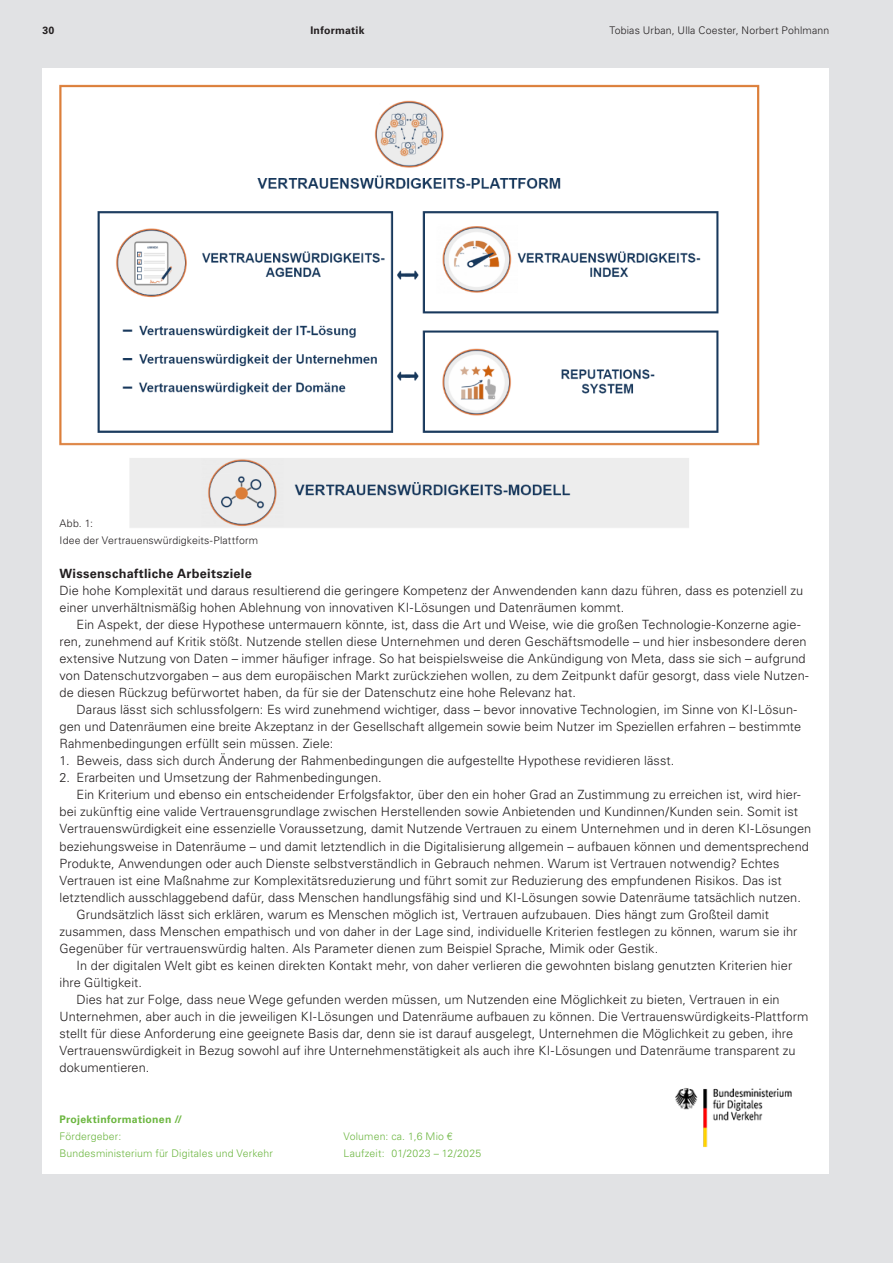
<style>
.page{position:relative;width:893px;height:1263px;background:#e1e2e4}
.page>*{position:absolute;margin:0;border:0;box-sizing:border-box;transform-origin:0 0}
.Fließtext{font:300 12.75px/17px "Univers LT Std";letter-spacing:.005em;color:#231f20}
.Fließtext_Überschrif{font:700 12.75px "Univers LT Std";letter-spacing:.025em;color:#231f20}
.BU_und_Infotext{font:300 10.5px "Univers LT Std";letter-spacing:.015em;color:#231f20}
.BU_und_Infotext-2{font:300 10.5px "Univers LT Std";letter-spacing:.015em;color:#6cb640}
.Fließtext-2{font:300 10.5px "Univers LT Std";letter-spacing:.015em;color:#6cb640}
.BU_und_Infotext-3{font:700 10.5px "Univers LT Std";letter-spacing:.025em;color:#6cb640}
.BU_und_Infotext-4{font:700 10.5px "Univers LT Std";letter-spacing:.025em;color:#231f20}
</style>
<div class="page">
<div style="left:43px;top:629px;width:786px;height:545px;background:#fff"></div>
<div style="left:43px;top:68px;width:786px;height:572px;background:#fff"></div>
<img style="left:59px;top:84px;width:701px;height:444px">
<img style="left:675px;top:1088px;width:117px;height:60px">
<p class="BU_und_Infotext-4" style="left:43px;top:24px;width:13px">30</p>
<p class="BU_und_Infotext-4" style="left:310px;top:24px;width:56px">Informatik</p>
<p class="BU_und_Infotext" style="left:609px;top:24px;width:221px">Tobias Urban, Ulla Coester, Norbert Pohlmann</p>
<p class="BU_und_Infotext" style="left:60px;top:517px;width:35px">Abb. 1:</p>
<p class="BU_und_Infotext" style="left:60px;top:534px;width:200px">Idee der Vertrauenswürdigkeits-Plattform</p>
<p class="Fließtext_Überschrif" style="left:60px;top:566px;width:194px">Wissenschaftliche Arbeitsziele</p>
<p class="Fließtext" style="left:60px;top:582px;width:745px">Die hohe Komplexität und daraus resultierend die geringere Kompetenz der Anwendenden kann dazu führen, dass es potenziell zu einer unverhältnismäßig hohen Ablehnung von innovativen KI-Lösungen und Datenräumen kommt.</p>
<p class="Fließtext" style="left:60px;top:616px;width:751px;text-indent:17px">Ein Aspekt, der diese Hypothese untermauern könnte, ist, dass die Art und Weise, wie die großen Technologie-Konzerne agie&shy;ren, zunehmend auf Kritik stößt. Nutzende stellen diese Unternehmen und deren Geschäftsmodelle – und hier insbesondere deren extensive Nutzung von Daten – immer häufiger infrage. So hat beispielsweise die Ankündigung von Meta, dass sie sich – aufgrund von Datenschutzvorgaben – aus dem europäischen Markt zurückziehen wollen, zu dem Zeitpunkt dafür gesorgt, dass viele Nutzen&shy;de diesen Rückzug befürwortet haben, da für sie der Datenschutz eine hohe Relevanz hat.</p>
<p class="Fließtext" style="left:60px;top:701px;width:743px;text-indent:17px">Daraus lässt sich schlussfolgern: Es wird zunehmend wichtiger, dass – bevor innovative Technologien, im Sinne von KI-Lösun&shy;gen und Datenräumen eine breite Akzeptanz in der Gesellschaft allgemein sowie beim Nutzer im Speziellen erfahren – bestimmte<br>Rahmenbedingungen erfüllt sein müssen. Ziele:</p>
<p class="Fließtext" style="left:60px;top:752px;width:616px">1. Beweis, dass sich durch Änderung der Rahmenbedingungen die aufgestellte Hypothese revidieren lässt.</p>
<p class="Fließtext" style="left:60px;top:769px;width:324px">2. Erarbeiten und Umsetzung der Rahmenbedingungen.</p>
<p class="Fließtext" style="left:60px;top:786px;width:753px;text-indent:17px">Ein Kriterium und ebenso ein entscheidender Erfolgsfaktor, über den ein hoher Grad an Zustimmung zu erreichen ist, wird hier&shy;bei zukünftig eine valide Vertrauensgrundlage zwischen Herstellenden sowie Anbietenden und Kundinnen/Kunden sein. Somit ist Vertrauenswürdigkeit eine essenzielle Voraussetzung, damit Nutzende Vertrauen zu einem Unternehmen und in deren KI-Lösungen beziehungsweise in Datenräume – und damit letztendlich in die Digitalisierung allgemein – aufbauen können und dementsprechend Produkte, Anwendungen oder auch Dienste selbstverständlich in Gebrauch nehmen. Warum ist Vertrauen notwendig? Echtes Vertrauen ist eine Maßnahme zur Komplexitätsreduzierung und führt somit zur Reduzierung des empfundenen Risikos. Das ist letztendlich ausschlaggebend dafür, dass Menschen handlungsfähig sind und KI-Lösungen sowie Datenräume tatsächlich nutzen.</p>
<p class="Fließtext" style="left:60px;top:905px;width:739px;text-indent:17px">Grundsätzlich lässt sich erklären, warum es Menschen möglich ist, Vertrauen aufzubauen. Dies hängt zum Großteil damit zusammen, dass Menschen empathisch und von daher in der Lage sind, individuelle Kriterien festlegen zu können, warum sie ihr<br>Gegenüber für vertrauenswürdig halten. Als Parameter dienen zum Beispiel Sprache, Mimik oder Gestik.</p>
<p class="Fließtext" style="left:60px;top:956px;width:734px;text-indent:17px">In der digitalen Welt gibt es keinen direkten Kontakt mehr, von daher verlieren die gewohnten bislang genutzten Kriterien hier ihre Gültigkeit.</p>
<p class="Fließtext" style="left:60px;top:990px;width:750px;text-indent:17px">Dies hat zur Folge, dass neue Wege gefunden werden müssen, um Nutzenden eine Möglichkeit zu bieten, Vertrauen in ein Unternehmen, aber auch in die jeweiligen KI-Lösungen und Datenräume aufbauen zu können. Die Vertrauenswürdigkeits-Plattform stellt für diese Anforderung eine geeignete Basis dar, denn sie ist darauf ausgelegt, Unternehmen die Möglichkeit zu geben, ihre Vertrauenswürdigkeit in Bezug sowohl auf ihre Unternehmenstätigkeit als auch ihre KI-Lösungen und Datenräume transparent zu dokumentieren.</p>
<p class="BU_und_Infotext-3" style="left:60px;top:1113px;width:124px">Projektinformationen //</p>
<p class="BU_und_Infotext-2" style="left:60px;top:1129px;width:63px">Fördergeber:</p>
<p class="BU_und_Infotext-2" style="left:60px;top:1146px;width:215px">Bundesministerium für Digitales und Verkehr</p>
<p class="Fließtext-2" style="left:344px;top:1129px;width:111px">Volumen: ca. 1,6 Mio €</p>
<p class="Fließtext-2" style="left:344px;top:1146px;width:139px">Laufzeit: 01/2023 – 12/2025</p>
</div>
